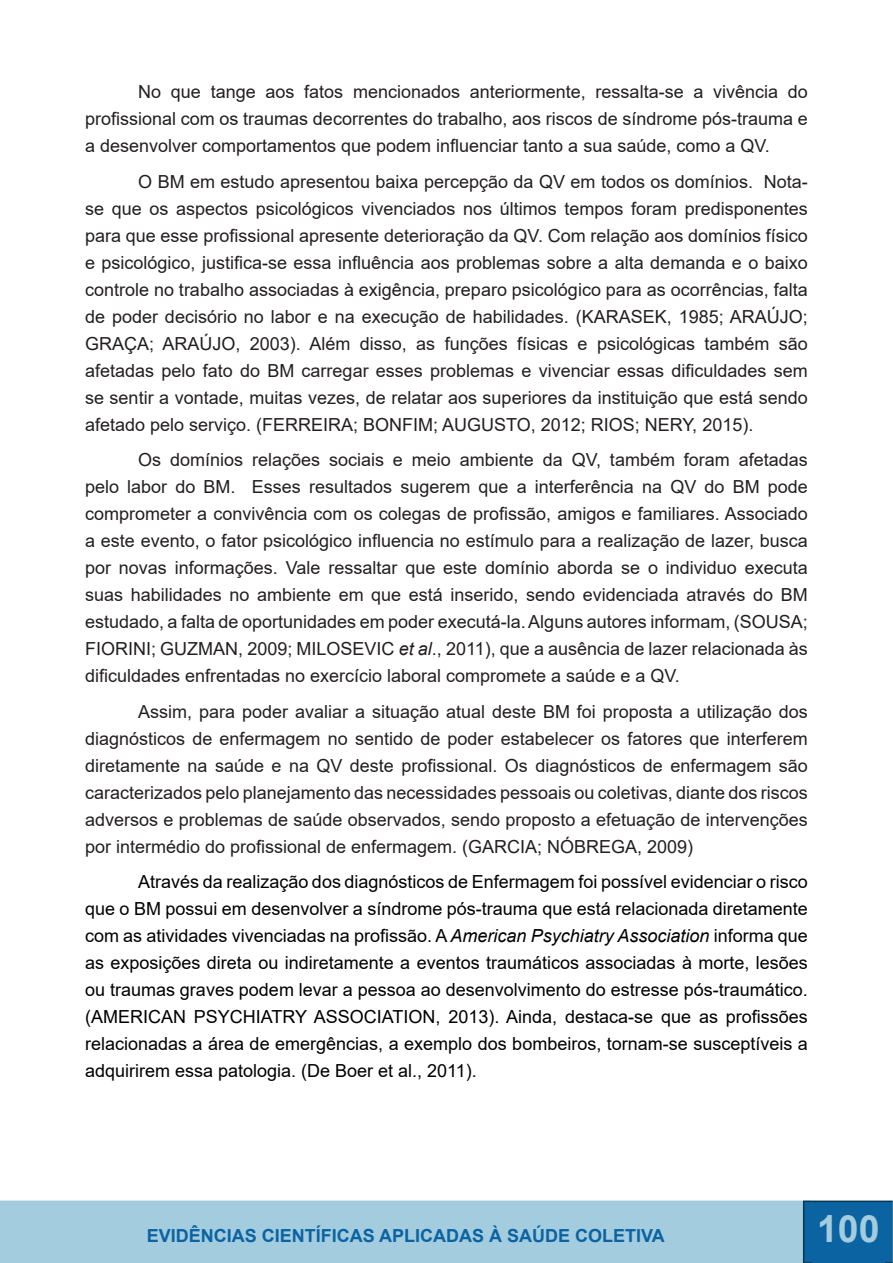
<style>
.page{position:relative;width:893px;height:1263px;background:#fff}
.page>*{position:absolute;margin:0;border:0;box-sizing:border-box;transform-origin:0 0}
.t1{font:700 37.5px "Arial";color:#a3ccde}
.t2{font:18px/27px "Arial";color:#231f20;text-align:justify}
.Default{font:18px/27px "Arial";color:#000;text-align:justify}
.t3{font:700 18px "Arial";color:#0b63a2}
.s1{font-style:italic}
</style>
<div class="page">
<div style="left:1px;top:1201px;width:809px;height:61px;background:#a3ccde"></div>
<div style="left:0;top:1200px;width:811px;height:63px;border:2px solid #a3ccde"></div>
<div style="left:803px;top:1200px;width:90px;height:63px;background:#0b63a2;border:2px solid #073852"></div>
<div style="left:812px;top:1214px;width:72px;height:49px;background:#0b63a2"></div>
<svg style="left:892px;top:1200px;width:1px;height:62px"></svg>
<p class="t2" style="left:85px;top:78px;width:724px;text-indent:53px">No que tange aos fatos mencionados anteriormente, ressalta-se a vivência do profissional com os traumas decorrentes do trabalho, aos riscos de síndrome pós-trauma e a desenvolver comportamentos que podem influenciar tanto a sua saúde, como a QV.</p>
<p class="t2" style="left:85px;top:168px;width:724px;text-indent:53px">O BM em estudo apresentou baixa percepção da QV em todos os domínios. Nota&shy;se que os aspectos psicológicos vivenciados nos últimos tempos foram predisponentes para que esse profissional apresente deterioração da QV. Com relação aos domínios físico e psicológico, justifica-se essa influência aos problemas sobre a alta demanda e o baixo controle no trabalho associadas à exigência, preparo psicológico para as ocorrências, falta de poder decisório no labor e na execução de habilidades. (KARASEK, 1985; ARAÚJO; GRAÇA; ARAÚJO, 2003). Além disso, as funções físicas e psicológicas também são afetadas pelo fato do BM carregar esses problemas e vivenciar essas dificuldades sem se sentir a vontade, muitas vezes, de relatar aos superiores da instituição que está sendo afetado pelo serviço. (FERREIRA; BONFIM; AUGUSTO, 2012; RIOS; NERY, 2015).</p>
<p class="t2" style="left:85px;top:446px;width:724px;text-indent:53px">Os domínios relações sociais e meio ambiente da QV, também foram afetadas pelo labor do BM. Esses resultados sugerem que a interferência na QV do BM pode comprometer a convivência com os colegas de profissão, amigos e familiares. Associado a este evento, o fator psicológico influencia no estímulo para a realização de lazer, busca por novas informações. Vale ressaltar que este domínio aborda se o individuo executa suas habilidades no ambiente em que está inserido, sendo evidenciada através do BM estudado, a falta de oportunidades em poder executá-la. Alguns autores informam, (SOUSA; FIORINI; GUZMAN, 2009; MILOSEVIC <span class="s1">et al</span>., 2011), que a ausência de lazer relacionada às dificuldades enfrentadas no exercício laboral compromete a saúde e a QV.</p>
<p class="t2" style="left:85px;top:698px;width:724px;text-indent:53px">Assim, para poder avaliar a situação atual deste BM foi proposta a utilização dos diagnósticos de enfermagem no sentido de poder estabelecer os fatores que interferem diretamente na saúde e na QV deste profissional. Os diagnósticos de enfermagem são caracterizados pelo planejamento das necessidades pessoais ou coletivas, diante dos riscos adversos e problemas de saúde observados, sendo proposto a efetuação de intervenções por intermédio do profissional de enfermagem. (GARCIA; NÓBREGA, 2009)</p>
<p class="Default" style="left:85px;top:868px;width:724px;text-indent:53px">Através da realização dos diagnósticos de Enfermagem foi possível evidenciar o risco que o BM possui em desenvolver a síndrome pós-trauma que está relacionada diretamente com as atividades vivenciadas na profissão. A <span class="s1">American Psychiatry Association</span> informa que as exposições direta ou indiretamente a eventos traumáticos associadas à morte, lesões ou traumas graves podem levar a pessoa ao desenvolvimento do estresse pós-traumático. (AMERICAN PSYCHIATRY ASSOCIATION, 2013). Ainda, destaca-se que as profissões relacionadas a área de emergências, a exemplo dos bombeiros, tornam-se susceptíveis a adquirirem essa patologia. (De Boer et al., 2011).</p>
<p class="t3" style="left:147px;top:1223px;width:520px">EVIDÊNCIAS CIENTÍFICAS APLICADAS À SAÚDE COLETIVA</p>
<h1 class="t1" style="left:817px;top:1202px;width:64px">100</h1>
</div>
